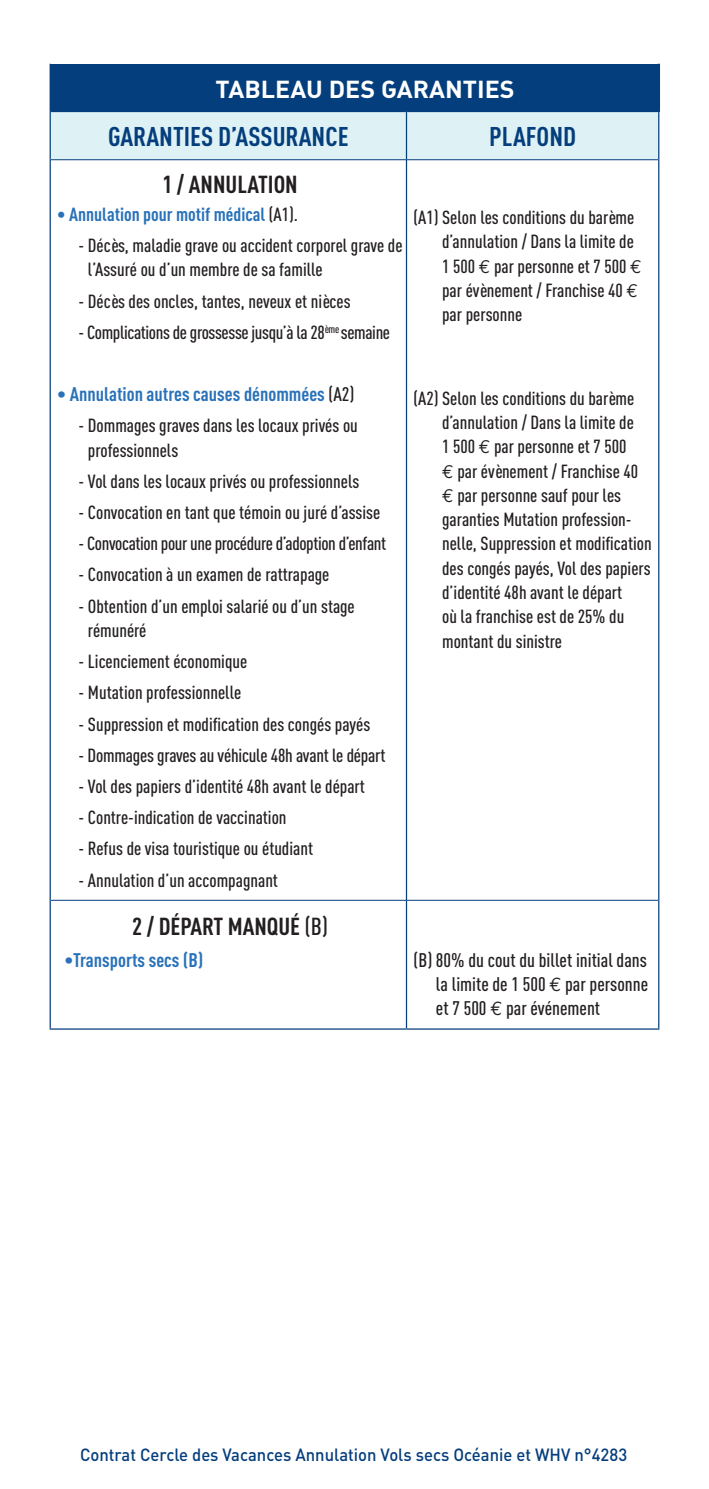
<style>
.page{position:relative;width:709px;height:1489px;background:#fff}
.page>*{position:absolute;margin:0;border:0;box-sizing:border-box;transform-origin:0 0}
.t1{font:700 26.75px "DIN Cond";color:#053e7c}
.titre_colonne{font:700 24.25px "DIN Cond";color:#231f20}
.t2{font:700 24.25px "DIN";color:#fff}
.texte_colonne{font:500 19.5px/24.2px "DIN Cond";color:#231f20;text-align:justify}
.texte_colonne-2{font:700 19.5px "DIN Cond";color:#2972b9}
.Texte_bleu_colonne{font:700 19.5px "DIN Cond";color:#2972b9}
.texte_colonne-3{font:500 18.75px/24.2px "DIN Cond";color:#231f20}
.Texte_bleu_colonne-2{font:500 18.75px/24.2px "DIN Cond";color:#231f20}
.Texte_bleu_colonne-3{font:500 18.75px "DIN Cond";letter-spacing:-.02em;color:#231f20}
.texte_colonne-4{font:500 18.75px "DIN Cond";letter-spacing:-.02em;color:#231f20}
.texte_courant{font:700 18.75px "DIN Cond";color:#2972b9}
.t3{font:500 17.5px "DIN";color:#053e7c;scale:.95 1}
.s1{font-weight:500;color:#231f20}
.s2{font-family:"Euro Mono";font-weight:400}
.s3{font-weight:500}
</style>
<div class="page">
<div style="left:50px;top:64px;width:608px;height:47px;background:#053e7c"></div>
<div style="left:51px;top:112px;width:607px;height:47px;background:#def2f5"></div>
<hr style="left:51px;top:111px;width:355px;height:1px;background:#053e7c">
<hr style="left:406px;top:112px;width:1px;height:47px;background:#053e7c">
<hr style="left:406px;top:111px;width:254px;height:1px;background:#053e7c">
<hr style="left:51px;top:159px;width:355px;height:1px;background:#053e7c">
<hr style="left:51px;top:899px;width:355px;height:1px;background:#053e7c">
<hr style="left:406px;top:160px;width:1px;height:740px;background:#053e7c">
<hr style="left:406px;top:900px;width:1px;height:128px;background:#053e7c">
<hr style="left:406px;top:159px;width:252px;height:1px;background:#053e7c">
<hr style="left:406px;top:899px;width:252px;height:1px;background:#053e7c">
<hr style="left:50px;top:111px;width:1px;height:49px;background:#053e7c">
<hr style="left:658px;top:112px;width:1px;height:48px;background:#053e7c">
<hr style="left:50px;top:160px;width:1px;height:740px;background:#053e7c">
<hr style="left:658px;top:160px;width:1px;height:740px;background:#053e7c">
<hr style="left:50px;top:900px;width:1px;height:128px;background:#053e7c">
<hr style="left:658px;top:900px;width:1px;height:128px;background:#053e7c">
<hr style="left:657px;top:64px;width:3px;height:47px;background:#053e7c">
<hr style="left:50px;top:1028px;width:356px;height:1px;background:#053e7c">
<hr style="left:406px;top:1028px;width:253px;height:1px;background:#053e7c">
<p class="t2" style="left:216px;top:73px;width:300px">TABLEAU DES GARANTIES</p>
<p class="t1" style="left:108px;top:121px;width:242px">GARANTIES D’ASSURANCE</p>
<p class="t1" style="left:489px;top:121px;width:88px">PLAFOND</p>
<p class="titre_colonne" style="left:162px;top:170px;width:137px">1 / ANNULATION</p>
<p class="texte_courant" style="left:57px;top:203px;width:242px">• Annulation pour motif médical <span class="s1">(A1).</span></p>
<p class="Texte_bleu_colonne-2" style="left:88px;top:233px;width:316px;text-indent:-9px">- Décès, maladie grave ou accident corporel grave de l’Assuré ou d’un membre de sa famille</p>
<p class="Texte_bleu_colonne-2" style="left:79px;top:288px;width:273px">- Décès des oncles, tantes, neveux et nièces</p>
<p class="Texte_bleu_colonne-3" style="left:79px;top:321px;width:313px">- Complications de grossesse jusqu’à la 28<sup>ème</sup> semaine</p>
<p class="texte_colonne-3" style="left:442px;top:205px;width:201px;text-indent:-29px">(A1) Selon les conditions du barème d’annulation / Dans la limite de<br>1 500 <span class="s2">€</span> par personne et 7 500 <span class="s2">€ </span>par évènement / Franchise 40 <span class="s2">€ </span>par personne</p>
<p class="texte_colonne-2" style="left:57px;top:382px;width:298px">• Annulation autres causes dénommées <span class="s1">(A2)</span></p>
<p class="texte_colonne-3" style="left:88px;top:413px;width:271px;text-indent:-9px">- Dommages graves dans les locaux privés ou professionnels</p>
<p class="texte_colonne-3" style="left:79px;top:468px;width:282px">- Vol dans les locaux privés ou professionnels</p>
<p class="texte_colonne-3" style="left:79px;top:500px;width:303px">- Convocation en tant que témoin ou juré d’assise</p>
<p class="texte_colonne-4" style="left:79px;top:532px;width:309px">- Convocation pour une procédure d’adoption d’enfant</p>
<p class="texte_colonne-3" style="left:79px;top:562px;width:252px">- Convocation à un examen de rattrapage</p>
<p class="texte_colonne-3" style="left:88px;top:593px;width:268px;text-indent:-9px">- Obtention d’un emploi salarié ou d’un stage rémunéré</p>
<p class="texte_colonne-3" style="left:79px;top:649px;width:170px">- Licenciement économique</p>
<p class="texte_colonne-3" style="left:79px;top:680px;width:164px">- Mutation professionnelle</p>
<p class="texte_colonne-3" style="left:79px;top:711px;width:293px">- Suppression et modification des congés payés</p>
<p class="texte_colonne-3" style="left:79px;top:742px;width:308px">- Dommages graves au véhicule 48h avant le départ</p>
<p class="texte_colonne-3" style="left:79px;top:773px;width:288px">- Vol des papiers d’identité 48h avant le départ</p>
<p class="texte_colonne-3" style="left:79px;top:804px;width:209px">- Contre-indication de vaccination</p>
<p class="texte_colonne-3" style="left:79px;top:836px;width:236px">- Refus de visa touristique ou étudiant</p>
<p class="texte_colonne-3" style="left:79px;top:867px;width:201px">- Annulation d’un accompagnant</p>
<p class="texte_colonne-3" style="left:442px;top:385px;width:211px;text-indent:-29px">(A2) Selon les conditions du barème d’annulation / Dans la limite de<br>1 500 <span class="s2">€</span> par personne et 7 500<br><span class="s2">€</span> par évènement / Franchise 40 <span class="s2">€</span> par personne sauf pour les garanties Mutation profession&shy;nelle, Suppression et modification des congés payés, Vol des papiers d’identité 48h avant le départ<br>où la franchise est de 25% du montant du sinistre</p>
<p class="titre_colonne" style="left:132px;top:911px;width:197px">2 / DÉPART MANQUÉ <span class="s3">(B)</span></p>
<p class="Texte_bleu_colonne" style="left:64px;top:947px;width:140px">•Transports secs (B)</p>
<p class="texte_colonne" style="left:436px;top:947px;width:214px;text-indent:-22px">(B) 80% du cout du billet initial dans la limite de 1 500 <span class="s2">€</span> par personne et 7 500 <span class="s2">€</span> par événement</p>
<p class="t3" style="left:80px;top:1443px;width:577px">Contrat Cercle des Vacances Annulation Vols secs Océanie et WHV n°4283</p>
</div>
